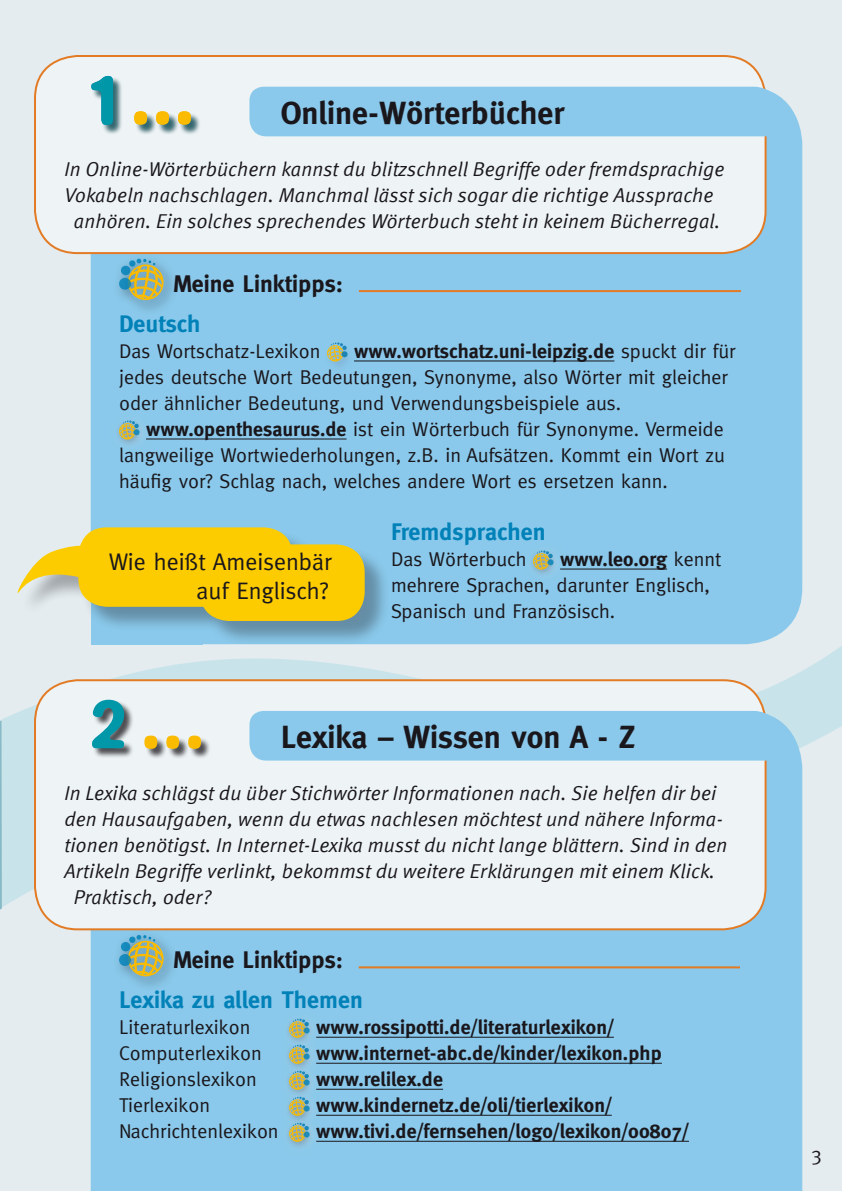
<style>
.page{position:relative;width:842px;height:1191px;background:#e4ecef}
.page>*{position:absolute;margin:0;border:0;box-sizing:border-box;transform-origin:0 0}
.t1{font:500 72px "Blur";color:#fabb00}
.t2{font:700 32px "Meta";color:#1a171c}
.t3{font:700 24px "Meta";color:#0081b8}
.t4{font:700 24px "Meta";color:#1a171c}
.t5{font:24px/28.8px "Meta";color:#1a171c;text-align:right}
.t6{font:20px/26px "Meta";color:#1a171c}
.t7{font:italic 20px/26px "Meta Normal";letter-spacing:.01em;color:#1a171c;text-align:center}
.t8{font:700 20px "Meta";letter-spacing:.005em;color:#1a171c}
.t9{font:20px "Meta Caps";color:#1a171c}
.s1{color:#0076ad}
.s2{font-weight:700}
.s3{color:#0097a9}
</style>
<div class="page">
<svg style="left:0;top:720px;width:2px;height:190px"></svg>
<svg style="left:2px;top:635px;width:840px;height:279px"></svg>
<div style="left:91px;top:87px;width:711px;height:557px;background:#8ac9eb;border-radius:57px"></div>
<div style="left:91px;top:760px;width:711px;height:431px;background:#8ac9eb"></div>
<div style="left:35px;top:56px;width:730px;height:197px;background:#eef4f6;border-radius:43px"></div>
<div style="left:34px;top:55px;width:732px;height:199px;border:2px solid #e37b25;border-radius:43px"></div>
<div style="left:35px;top:680px;width:730px;height:249px;background:#eef4f6;border-radius:43px"></div>
<div style="left:34px;top:679px;width:732px;height:251px;border:2px solid #e37b25;border-radius:43px"></div>
<div style="left:249px;top:87px;width:553px;height:49px;background:#8ac9eb"></div>
<div style="left:249px;top:711px;width:554px;height:49px;background:#8ac9eb"></div>
<div style="left:92px;top:76px;width:109px;height:60px;background:#0097a9;opacity:.36"></div>
<div style="left:93px;top:700px;width:118px;height:59px;background:#1a171c;opacity:.75"></div>
<hr style="left:354px;top:361px;width:260px;height:1px;background:#1a171c">
<hr style="left:146px;top:439px;width:201px;height:1px;background:#1a171c">
<hr style="left:560px;top:569px;width:107px;height:1px;background:#1a171c">
<div style="left:112px;top:252px;width:67px;height:63px;background:#1a171c;opacity:.51"></div>
<div style="left:126px;top:262px;width:48px;height:48px;background:#86c4e8;opacity:.75"></div>
<svg style="left:119px;top:259px;width:45px;height:41px;background:#94af8d"></svg>
<svg style="left:327px;top:342px;width:21px;height:19px"></svg>
<div style="left:111px;top:412px;width:41px;height:41px;background:#8ac9ea"></div>
<div style="left:114px;top:418px;width:29px;height:29px;background:#1a171c;opacity:.39"></div>
<svg style="left:119px;top:420px;width:21px;height:19px"></svg>
<div style="left:525px;top:542px;width:41px;height:41px;background:#8ac9ea"></div>
<div style="left:528px;top:548px;width:29px;height:29px;background:#1a171c;opacity:.39"></div>
<svg style="left:533px;top:550px;width:21px;height:19px"></svg>
<hr style="left:316px;top:1037px;width:298px;height:1px;background:#1a171c">
<hr style="left:316px;top:1063px;width:346px;height:1px;background:#1a171c">
<hr style="left:316px;top:1089px;width:127px;height:1px;background:#1a171c">
<hr style="left:316px;top:1115px;width:296px;height:1px;background:#1a171c">
<hr style="left:316px;top:1141px;width:373px;height:1px;background:#1a171c">
<div style="left:112px;top:928px;width:67px;height:63px;background:#1a171c;opacity:.51"></div>
<div style="left:126px;top:938px;width:48px;height:48px;background:#86c4e8;opacity:.75"></div>
<svg style="left:119px;top:935px;width:45px;height:41px;background:#94af8d"></svg>
<div style="left:281px;top:1010px;width:41px;height:41px;background:#8bc9ea"></div>
<svg style="left:289px;top:1018px;width:21px;height:18px"></svg>
<svg style="left:281px;top:1036px;width:41px;height:26px"></svg>
<div style="left:285px;top:1042px;width:28px;height:29px;background:#8dc8e6"></div>
<svg style="left:289px;top:1044px;width:21px;height:18px"></svg>
<svg style="left:281px;top:1062px;width:41px;height:26px"></svg>
<div style="left:285px;top:1068px;width:28px;height:29px;background:#8dc8e6"></div>
<svg style="left:289px;top:1070px;width:21px;height:18px"></svg>
<svg style="left:281px;top:1088px;width:41px;height:26px"></svg>
<div style="left:285px;top:1094px;width:28px;height:29px;background:#8dc8e6"></div>
<svg style="left:289px;top:1096px;width:21px;height:18px"></svg>
<svg style="left:281px;top:1114px;width:41px;height:41px"></svg>
<div style="left:285px;top:1120px;width:28px;height:29px;background:#1a171c;opacity:.39"></div>
<svg style="left:289px;top:1122px;width:21px;height:19px"></svg>
<hr style="left:359px;top:290px;width:382px;height:2px;background:#e37b25">
<hr style="left:359px;top:966px;width:381px;height:2px;background:#e37b25">
<div style="left:21px;top:530px;width:369px;height:116px;background:#1a171c;opacity:.33"></div>
<div style="left:78px;top:527px;width:214px;height:80px;background:#fdcc00;border-radius:28px"></div>
<div style="left:200px;top:544px;width:165px;height:77px;background:#fdcc00;border-radius:28px"></div>
<svg style="left:17px;top:540px;width:72px;height:61px"></svg>
<h1 class="t1" style="left:91px;top:58px;width:103px"><span class="s1">1</span> ...</h1>
<h2 class="t2" style="left:281px;top:94px;width:285px">Online-Wörterbücher</h2>
<p class="t7" style="left:64px;top:156px;width:662px">In Online-Wörterbüchern kannst du blitzschnell Begriffe oder fremdsprachige<br>Vokabeln nachschlagen. Manchmal lässt sich sogar die richtige Aussprache anhören. Ein solches sprechendes Wörterbuch steht in keinem Bücherregal.</p>
<p class="t4" style="left:173px;top:270px;width:172px">Meine Linktipps:</p>
<p class="t3" style="left:119px;top:310px;width:83px">Deutsch</p>
<p class="t6" style="left:119px;top:338px;width:203px">Das Wortschatz-Lexikon</p>
<p class="t6" style="left:119px;top:338px;width:618px;text-indent:235px"><span class="s2">www.wortschatz.uni-leipzig.de</span> spuckt dir für jedes deutsche Wort Bedeutungen, Synonyme, also Wörter mit gleicher oder ähnlicher Bedeutung, und Verwendungsbeispiele aus.</p>
<p class="t6" style="left:119px;top:416px;width:607px;text-align:justify;text-indent:27px"><span class="s2">www.openthesaurus.de</span> ist ein Wörterbuch für Synonyme. Vermeide langweilige Wortwiederholungen, z.B. in Aufsätzen. Kommt ein Wort zu häufig vor? Schlag nach, welches andere Wort es ersetzen kann.</p>
<p class="t3" style="left:391px;top:518px;width:156px">Fremdsprachen</p>
<p class="t6" style="left:391px;top:546px;width:137px">Das Wörterbuch</p>
<p class="t6" style="left:391px;top:546px;width:332px;text-indent:169px"><span class="s2">www.leo.org</span> kennt mehrere Sprachen, darunter Englisch,<br>Spanisch und Französisch.</p>
<p class="t5" style="left:109px;top:547px;width:225px">Wie heißt Ameisenbär auf Englisch?</p>
<h1 class="t1" style="left:91px;top:682px;width:113px"><span class="s3">2</span> ...</h1>
<h2 class="t2" style="left:281px;top:718px;width:356px">Lexika – Wissen von A - Z</h2>
<p class="t7" style="left:64px;top:780px;width:653px">In Lexika schlägst du über Stichwörter Informationen nach. Sie helfen dir bei</p>
<p class="t7" style="left:64px;top:806px;width:660px">den Hausaufgaben, wenn du etwas nachlesen möchtest und nähere Informa-</p>
<p class="t7" style="left:64px;top:832px;width:664px">tionen benötigst. In Internet-Lexika musst du nicht lange blättern. Sind in den</p>
<p class="t7" style="left:64px;top:858px;width:652px">Artikeln Begriffe verlinkt, bekommst du weitere Erklärungen mit einem Klick.</p>
<p class="t7" style="left:74px;top:884px;width:139px">Praktisch, oder?</p>
<p class="t4" style="left:173px;top:946px;width:172px">Meine Linktipps:</p>
<p class="t3" style="left:119px;top:986px;width:245px">Lexika zu allen Themen</p>
<p class="t6" style="left:119px;top:1014px;width:133px">Literaturlexikon</p>
<p class="t8" style="left:316px;top:1016px;width:299px">www.rossipotti.de/literaturlexikon/</p>
<p class="t6" style="left:119px;top:1040px;width:144px">Computerlexikon</p>
<p class="t8" style="left:316px;top:1042px;width:347px">www.internet-abc.de/kinder/lexikon.php</p>
<p class="t6" style="left:119px;top:1066px;width:139px">Religionslexikon</p>
<p class="t8" style="left:316px;top:1068px;width:128px">www.relilex.de</p>
<p class="t6" style="left:119px;top:1092px;width:93px">Tierlexikon</p>
<p class="t8" style="left:316px;top:1094px;width:297px">www.kindernetz.de/oli/tierlexikon/</p>
<p class="t6" style="left:119px;top:1118px;width:161px">Nachrichtenlexikon</p>
<p class="t8" style="left:316px;top:1120px;width:374px">www.tivi.de/fernsehen/logo/lexikon/00807/</p>
<p class="t9" style="left:811px;top:1146px;width:12px">3</p>
</div>
